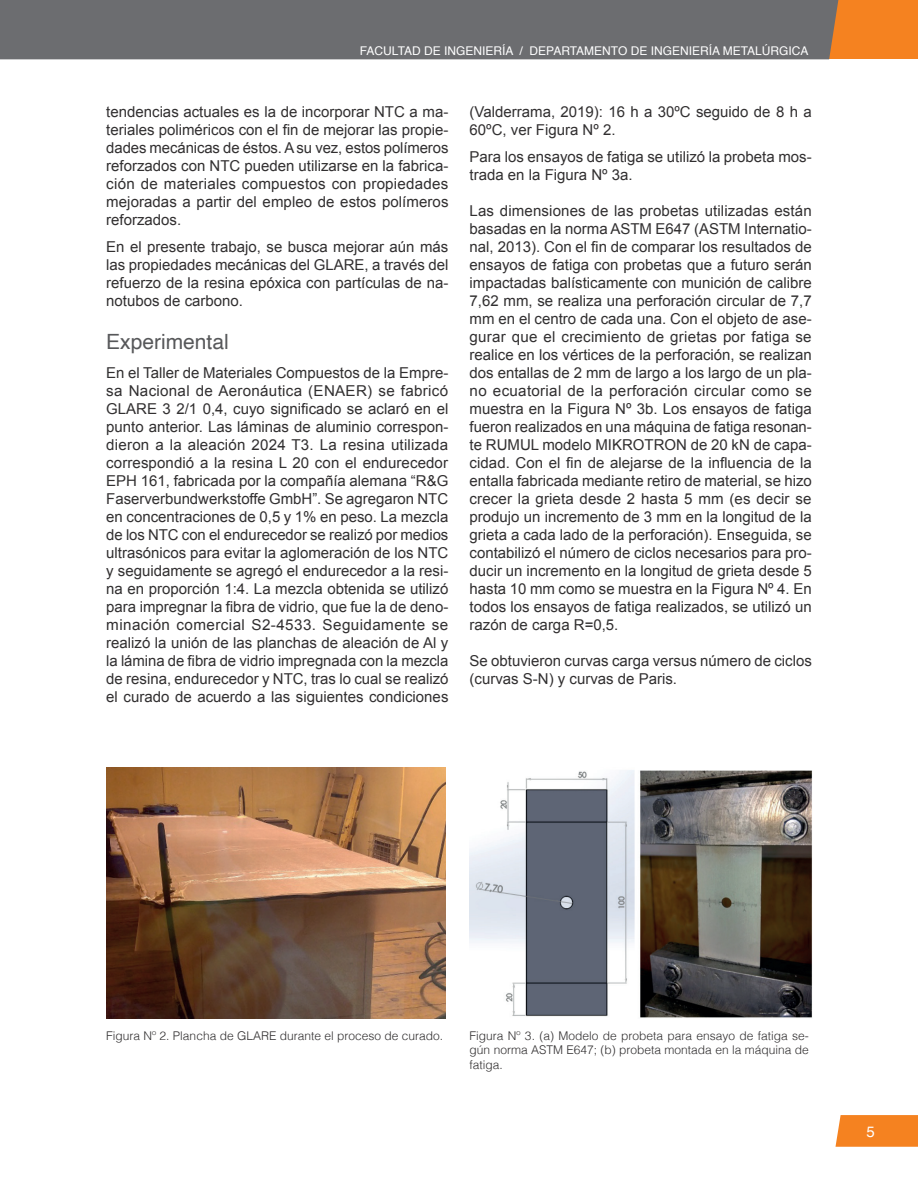
<style>
.page{position:relative;width:918px;height:1188px;background:#fff}
.page>*{position:absolute;margin:0;border:0;box-sizing:border-box;transform-origin:0 0}
.Subtitulo_Articulo{font:21px "Helvetica";color:#57585a}
.contenidos{font:15px/18px "Arial";color:#312f30;text-align:justify}
.t1{font:15px "Helvetica";color:#fff}
.Pie_de_foto{font:300 12px/14.4px "Helvetica";color:#312f30;text-align:justify}
.t2{font:12px "Helvetica";color:#fff}
</style>
<div class="page">
<div style="left:829px;top:0;width:89px;height:59px;background:#f58220"></div>
<div style="left:0;top:0;width:839px;height:59px;background:#6c6d70"></div>
<svg style="left:836px;top:1115px;width:82px;height:32px;background:#f58627"></svg>
<img style="left:106px;top:767px;width:340px;height:251px">
<img style="left:470px;top:770px;width:342px;height:248px">
<p class="t2" style="left:360px;top:41px;width:450px">FACULTAD DE INGENIERÍA / DEPARTAMENTO DE INGENIERÍA METALÚRGICA</p>
<p class="contenidos" style="left:106px;top:103px;width:344px">tendencias actuales es la de incorporar NTC a ma&shy;teriales poliméricos con el fin de mejorar las propie&shy;dades mecánicas de éstos. A su vez, estos polímeros reforzados con NTC pueden utilizarse en la fabrica&shy;ción de materiales compuestos con propiedades mejoradas a partir del empleo de estos polímeros reforzados.</p>
<p class="contenidos" style="left:106px;top:238px;width:344px">En el presente trabajo, se busca mejorar aún más las propiedades mecánicas del GLARE, a través del refuerzo de la resina epóxica con partículas de na&shy;notubos de carbono.</p>
<p class="Subtitulo_Articulo" style="left:106px;top:326px;width:124px">Experimental</p>
<p class="contenidos" style="left:106px;top:364px;width:344px">En el Taller de Materiales Compuestos de la Empre&shy;sa Nacional de Aeronáutica (ENAER) se fabricó GLARE 3 2/1 0,4, cuyo significado se aclaró en el punto anterior. Las láminas de aluminio correspon&shy;dieron a la aleación 2024 T3. La resina utilizada correspondió a la resina L 20 con el endurecedor EPH 161, fabricada por la compañía alemana “R&amp;G Faserverbundwerkstoffe GmbH”. Se agregaron NTC en concentraciones de 0,5 y 1% en peso. La mezcla de los NTC con el endurecedor se realizó por medios ultrasónicos para evitar la aglomeración de los NTC y seguidamente se agregó el endurecedor a la resi&shy;na en proporción 1:4. La mezcla obtenida se utilizó para impregnar la fibra de vidrio, que fue la de deno&shy;minación comercial S2-4533. Seguidamente se realizó la unión de las planchas de aleación de Al y la lámina de fibra de vidrio impregnada con la mezcla de resina, endurecedor y NTC, tras lo cual se realizó el curado de acuerdo a las siguientes condiciones</p>
<p class="contenidos" style="left:470px;top:103px;width:344px">(Valderrama, 2019): 16 h a 30ºC seguido de 8 h a<br>60ºC, ver Figura Nº 2.</p>
<p class="contenidos" style="left:470px;top:148px;width:344px">Para los ensayos de fatiga se utilizó la probeta mos&shy;trada en la Figura Nº 3a.</p>
<p class="contenidos" style="left:470px;top:202px;width:344px">Las dimensiones de las probetas utilizadas están basadas en la norma ASTM E647 (ASTM Internatio&shy;nal, 2013). Con el fin de comparar los resultados de ensayos de fatiga con probetas que a futuro serán impactadas balísticamente con munición de calibre 7,62 mm, se realiza una perforación circular de 7,7 mm en el centro de cada una. Con el objeto de ase&shy;gurar que el crecimiento de grietas por fatiga se realice en los vértices de la perforación, se realizan dos entallas de 2 mm de largo a los largo de un pla&shy;no ecuatorial de la perforación circular como se muestra en la Figura Nº 3b. Los ensayos de fatiga fueron realizados en una máquina de fatiga resonan&shy;te RUMUL modelo MIKROTRON de 20 kN de capa&shy;cidad. Con el fin de alejarse de la influencia de la entalla fabricada mediante retiro de material, se hizo crecer la grieta desde 2 hasta 5 mm (es decir se produjo un incremento de 3 mm en la longitud de la grieta a cada lado de la perforación). Enseguida, se contabilizó el número de ciclos necesarios para pro&shy;ducir un incremento en la longitud de grieta desde 5 hasta 10 mm como se muestra en la Figura Nº 4. En todos los ensayos de fatiga realizados, se utilizó un razón de carga R=0,5.</p>
<p class="contenidos" style="left:470px;top:652px;width:344px">Se obtuvieron curvas carga versus número de ciclos (curvas S-N) y curvas de Paris.</p>
<p class="Pie_de_foto" style="left:106px;top:1027px;width:338px">Figura Nº 2. Plancha de GLARE durante el proceso de curado.</p>
<p class="Pie_de_foto" style="left:470px;top:1027px;width:341px">Figura Nº 3. (a) Modelo de probeta para ensayo de fatiga se&shy;gún norma ASTM E647; (b) probeta montada en la máquina de fatiga.</p>
<p class="t1" style="left:867px;top:1120px;width:10px">5</p>
</div>
